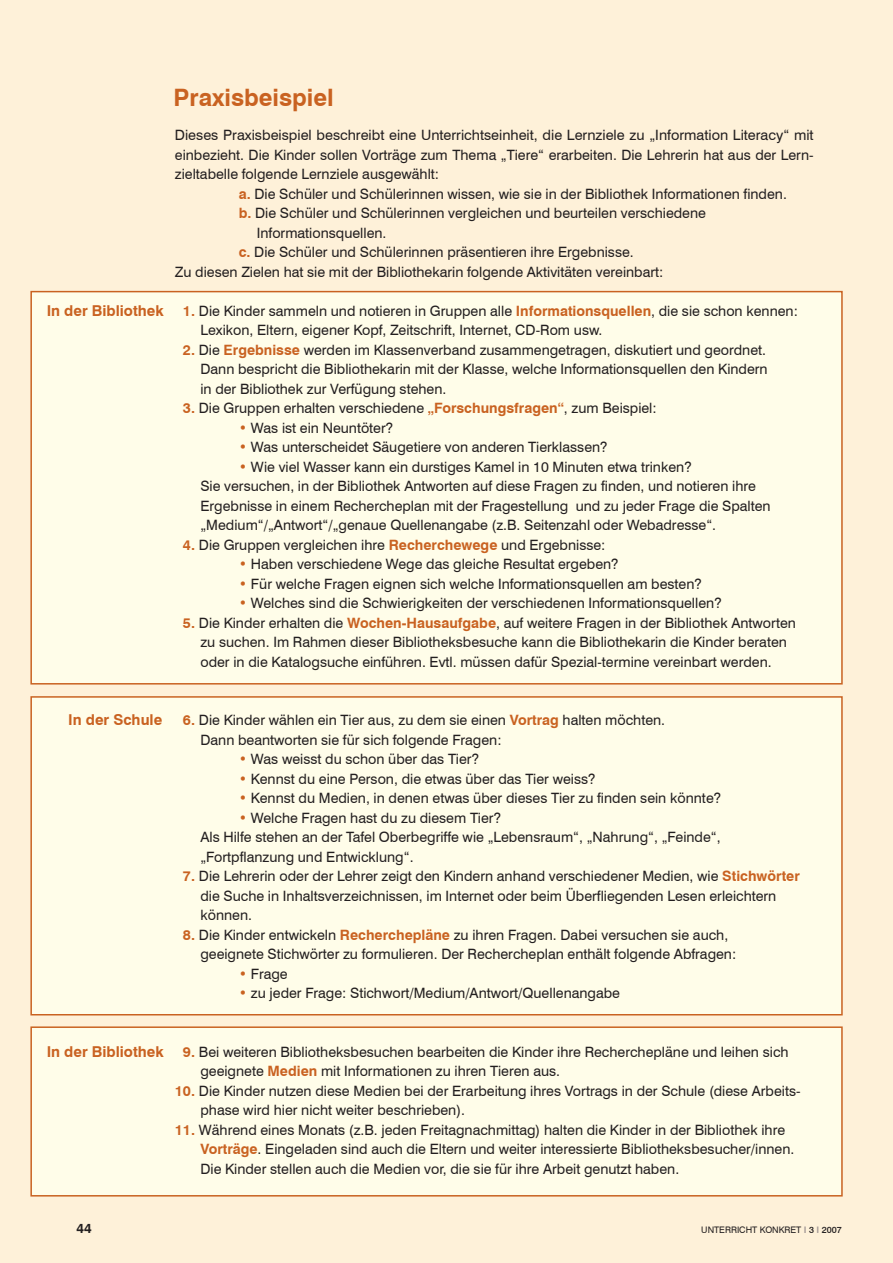
<style>
.page{position:relative;width:893px;height:1263px;background:#fef1d9}
.page>*{position:absolute;margin:0;border:0;box-sizing:border-box;transform-origin:0 0}
.t1{font:700 24px "Swiss 721 BT";color:#c96221}
.t2{font:700 15px "Swiss 721 BT";color:#c96221}
.t3{font:14.25px/19.5px "Swiss 721 BT";color:#231f20}
.t4{font:700 13.5px "Swiss 721 BT";color:#231f20}
.t5{font:9px "Swiss 721 BT";color:#231f20}
.s1{font-weight:700;color:#c96221}
.s2{font-weight:700;color:#fffde9}
.s3{font-weight:700;color:#a59b97}
.s4{font-weight:500}
</style>
<div class="page">
<div style="left:31px;top:1027px;width:811px;height:169px;background:#fffde9"></div>
<div style="left:30px;top:1026px;width:813px;height:170px;border:2px solid #c96221"></div>
<div style="left:31px;top:697px;width:811px;height:318px;background:#fffde9"></div>
<div style="left:30px;top:696px;width:813px;height:319px;border:2px solid #c96221"></div>
<div style="left:31px;top:292px;width:811px;height:392px;background:#fffde9"></div>
<div style="left:30px;top:291px;width:813px;height:393px;border:2px solid #c96221"></div>
<p class="t2" style="left:47px;top:301px;width:119px">In der Bibliothek</p>
<h1 class="t1" style="left:173px;top:83px;width:162px">Praxisbeispiel</h1>
<p class="t3" style="left:175px;top:125px;width:640px">Dieses Praxisbeispiel beschreibt eine Unterrichtseinheit, die Lernziele zu „Information Literacy“ mit</p>
<p class="t3" style="left:175px;top:145px;width:640px">einbezieht. Die Kinder sollen Vorträge zum Thema „Tiere“ erarbeiten. Die Lehrerin hat aus der Lern-</p>
<p class="t3" style="left:175px;top:164px;width:266px">zieltabelle folgende Lernziele ausgewählt:</p>
<p class="t3" style="left:239px;top:184px;width:550px"><span class="s1">a.</span> Die Schüler und Schülerinnen wissen, wie sie in der Bibliothek Informationen finden.</p>
<p class="t3" style="left:239px;top:203px;width:469px"><span class="s1">b.</span> Die Schüler und Schülerinnen vergleichen und beurteilen verschiedene</p>
<p class="t3" style="left:257px;top:223px;width:131px">Informationsquellen.</p>
<p class="t3" style="left:239px;top:242px;width:397px"><span class="s1">c.</span> Die Schüler und Schülerinnen präsentieren ihre Ergebnisse.</p>
<p class="t3" style="left:175px;top:262px;width:490px">Zu diesen Zielen hat sie mit der Bibliothekarin folgende Aktivitäten vereinbart:</p>
<p class="t3" style="left:200px;top:301px;width:599px;text-indent:-26px"><span class="s2">0</span><span class="s1">1.</span> Die Kinder sammeln und notieren in Gruppen alle <span class="s1">Informationsquellen</span>, die sie schon kennen:<br>Lexikon, Eltern, eigener Kopf, Zeitschrift, Internet, CD-Rom usw.</p>
<p class="t3" style="left:200px;top:340px;width:569px;text-align:justify;text-indent:-26px"><span class="s2">0</span><span class="s1">2.</span> Die <span class="s1">Ergebnisse</span> werden im Klassenverband zusammengetragen, diskutiert und geordnet.<br>Dann bespricht die Bibliothekarin mit der Klasse, welche Informationsquellen den Kindern in der Bibliothek zur Verfügung stehen.</p>
<p class="t3" style="left:175px;top:398px;width:483px"><span class="s2">0</span><span class="s1">3.</span> Die Gruppen erhalten verschiedene <span class="s1">„Forschungsfragen“</span>, zum Beispiel:</p>
<p class="t3" style="left:239px;top:418px;width:156px"><span class="s1">•</span> Was ist ein Neuntöter?</p>
<p class="t3" style="left:239px;top:437px;width:371px"><span class="s1">•</span> Was unterscheidet Säugetiere von anderen Tierklassen?</p>
<p class="t3" style="left:200px;top:457px;width:572px;text-indent:38px"><span class="s1">•</span> Wie viel Wasser kann ein durstiges Kamel in 10 Minuten etwa trinken?<br>Sie versuchen, in der Bibliothek Antworten auf diese Fragen zu finden, und notieren ihre Ergebnisse in einem Rechercheplan mit der Fragestellung und zu jeder Frage die Spalten „Medium“/„Antwort“/„genaue Quellenangabe (z.B. Seitenzahl oder Webadresse“.</p>
<p class="t3" style="left:175px;top:535px;width:432px"><span class="s2">0</span><span class="s1">4.</span> Die Gruppen vergleichen ihre <span class="s1">Recherchewege</span> und Ergebnisse:</p>
<p class="t3" style="left:239px;top:554px;width:382px"><span class="s1">•</span> Haben verschiedene Wege das gleiche Resultat ergeben?</p>
<p class="t3" style="left:239px;top:574px;width:465px"><span class="s1">•</span> Für welche Fragen eignen sich welche Informationsquellen am besten?</p>
<p class="t3" style="left:239px;top:593px;width:485px"><span class="s1">•</span> Welches sind die Schwierigkeiten der verschiedenen Informationsquellen?</p>
<p class="t3" style="left:200px;top:613px;width:597px;text-indent:-26px"><span class="s2">0</span><span class="s1">5.</span> Die Kinder erhalten die <span class="s1">Wochen-Hausaufgabe</span>, auf weitere Fragen in der Bibliothek Antworten zu suchen. Im Rahmen dieser Bibliotheksbesuche kann die Bibliothekarin die Kinder beraten oder in die Katalogsuche einführen. Evtl. müssen dafür Spezial-termine vereinbart werden.</p>
<p class="t2" style="left:68px;top:711px;width:96px">In der Schule</p>
<p class="t3" style="left:200px;top:710px;width:466px;text-indent:-26px"><span class="s2">0</span><span class="s1">6.</span> Die Kinder wählen ein Tier aus, zu dem sie einen <span class="s1">Vortrag</span> halten möchten.<br>Dann beantworten sie für sich folgende Fragen:</p>
<p class="t3" style="left:239px;top:749px;width:242px"><span class="s1">•</span> Was weisst du schon über das Tier?</p>
<p class="t3" style="left:239px;top:769px;width:358px"><span class="s1">•</span> Kennst du eine Person, die etwas über das Tier weiss?</p>
<p class="t3" style="left:239px;top:788px;width:484px"><span class="s1">•</span> Kennst du Medien, in denen etwas über dieses Tier zu finden sein könnte?</p>
<p class="t3" style="left:200px;top:808px;width:522px;text-indent:38px"><span class="s1">•</span> Welche Fragen hast du zu diesem Tier?<br>Als Hilfe stehen an der Tafel Oberbegriffe wie „Lebensraum“, „Nahrung“, „Feinde“, „Fortpflanzung und Entwicklung“.</p>
<p class="t3" style="left:200px;top:866px;width:601px;text-indent:-26px"><span class="s2">0</span><span class="s1">7.</span> Die Lehrerin oder der Lehrer zeigt den Kindern anhand verschiedener Medien, wie <span class="s1">Stichwörter </span>die Suche in Inhaltsverzeichnissen, im Internet oder beim Überfliegenden Lesen erleichtern können.</p>
<p class="t3" style="left:200px;top:925px;width:537px;text-indent:-26px"><span class="s2">0</span><span class="s1">8.</span> Die Kinder entwickeln <span class="s1">Recherchepläne</span> zu ihren Fragen. Dabei versuchen sie auch, geeignete Stichwörter zu formulieren. Der Rechercheplan enthält folgende Abfragen:</p>
<p class="t3" style="left:239px;top:964px;width:51px"><span class="s1">•</span> Frage</p>
<p class="t3" style="left:239px;top:983px;width:383px"><span class="s1">•</span> zu jeder Frage: Stichwort/Medium/Antwort/Quellenangabe</p>
<p class="t2" style="left:47px;top:1042px;width:119px">In der Bibliothek</p>
<p class="t3" style="left:200px;top:1042px;width:590px;text-indent:-26px"><span class="s2">0</span><span class="s1">9.</span> Bei weiteren Bibliotheksbesuchen bearbeiten die Kinder ihre Recherchepläne und leihen sich geeignete <span class="s1">Medien</span> mit Informationen zu ihren Tieren aus.</p>
<p class="t3" style="left:200px;top:1081px;width:602px;text-indent:-26px"><span class="s1">10.</span> Die Kinder nutzen diese Medien bei der Erarbeitung ihres Vortrags in der Schule (diese Arbeits&shy;phase wird hier nicht weiter beschrieben).</p>
<p class="t3" style="left:200px;top:1120px;width:595px;text-indent:-26px"><span class="s1">11.</span> Während eines Monats (z.B. jeden Freitagnachmittag) halten die Kinder in der Bibliothek ihre<br><span class="s1">Vorträge</span>. Eingeladen sind auch die Eltern und weiter interessierte Bibliotheksbesucher/innen.<br>Die Kinder stellen auch die Medien vor, die sie für ihre Arbeit genutzt haben.</p>
<p class="t4" style="left:77px;top:1220px;width:17px">44</p>
<p class="t5" style="left:701px;top:1224px;width:142px">UNTERRICHT KONKRET <span class="s3">I</span> <span class="s4">3</span> <span class="s3">I</span> <span class="s4">2007</span></p>
</div>
